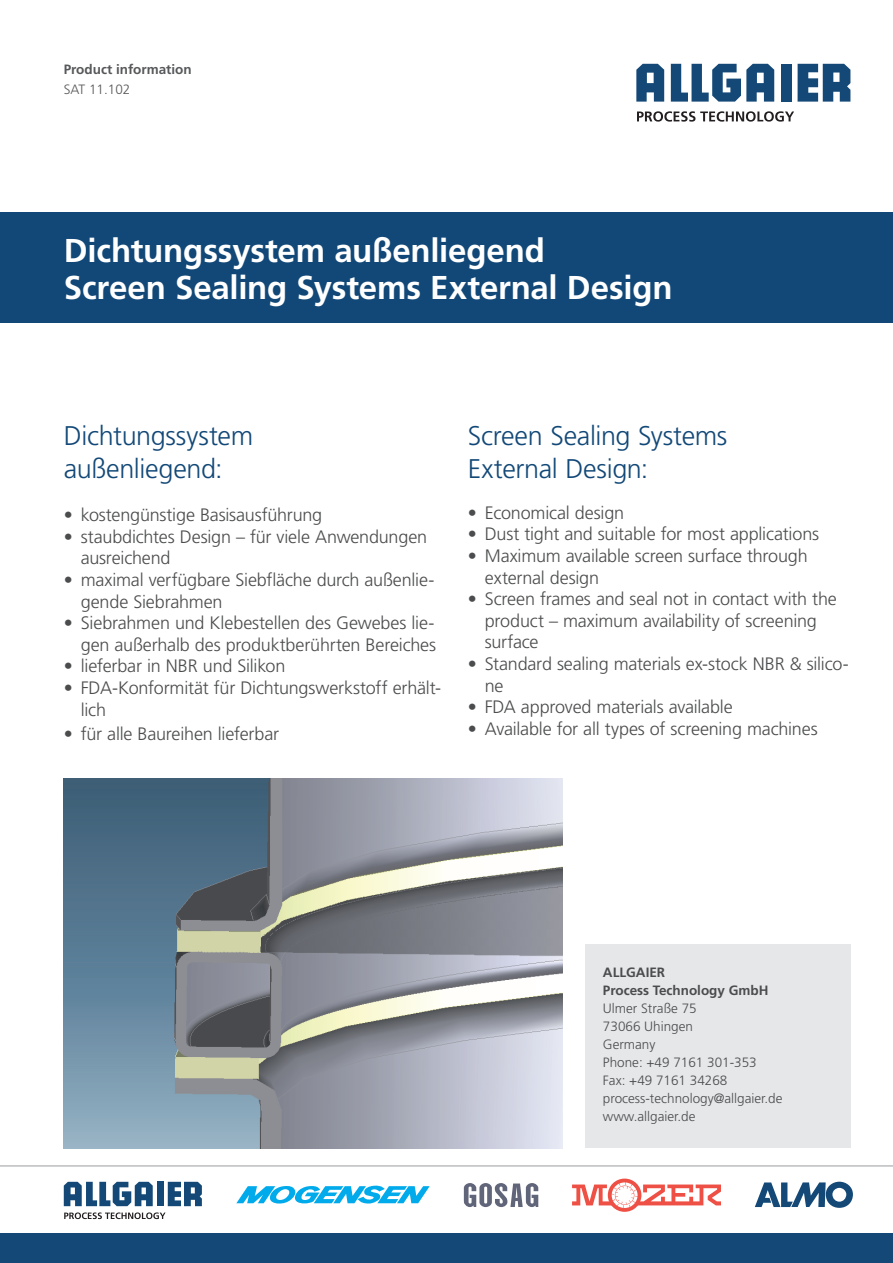
<style>
.page{position:relative;width:893px;height:1263px;background:#fff}
.page>*{position:absolute;margin:0;border:0;box-sizing:border-box;transform-origin:0 0}
.t1{font:700 33px/37.5px "Frutiger";letter-spacing:-.005em;color:#fff}
.t2{font:300 27px/33px "Frutiger";letter-spacing:-.015em;color:#124877}
.t3{font:300 18px/21.6px "Frutiger";letter-spacing:-.01em;color:#4b4c4d}
.t4{font:300 13.5px/18px "Frutiger";color:#4b4c4d}
.t5{font:700 13.5px/18px "Frutiger";color:#4b4c4d}
.t6{font:700 13.5px "Frutiger";color:#57585a}
.t7{font:300 13.5px "Frutiger";color:#57585a}
</style>
<div class="page">
<div style="left:0;top:213px;width:893px;height:110px;background:#124877"></div>
<div style="left:157px;top:1182px;width:7px;height:24px;background:#134877"></div>
<svg style="left:64px;top:1182px;width:89px;height:24px"></svg>
<svg style="left:168px;top:1182px;width:34px;height:24px"></svg>
<svg style="left:64px;top:1212px;width:102px;height:7px"></svg>
<svg style="left:572px;top:1178px;width:149px;height:34px"></svg>
<svg style="left:755px;top:1182px;width:98px;height:26px"></svg>
<svg style="left:236px;top:1185px;width:194px;height:18px"></svg>
<svg style="left:464px;top:1183px;width:74px;height:24px"></svg>
<div style="left:0;top:1233px;width:893px;height:30px;background:#134877"></div>
<div style="left:781px;top:64px;width:11px;height:38px;background:#134877"></div>
<svg style="left:636px;top:64px;width:28px;height:38px"></svg>
<svg style="left:671px;top:64px;width:103px;height:38px"></svg>
<svg style="left:798px;top:64px;width:52px;height:38px"></svg>
<svg style="left:637px;top:111px;width:157px;height:11px"></svg>
<hr style="left:0;top:1165px;width:893px;height:2px;background:#bcbdc0">
<img style="left:64px;top:778px;width:499px;height:370px">
<div style="left:585px;top:944px;width:265px;height:204px;background:#e6e7e9"></div>
<p class="t6" style="left:64px;top:62px;width:130px">Product information</p>
<p class="t7" style="left:64px;top:82px;width:68px">SAT 11.102</p>
<h1 class="t1" style="left:64px;top:232px;width:610px">Dichtungssystem außenliegend<br>Screen Sealing Systems External Design</h1>
<h2 class="t2" style="left:64px;top:419px;width:191px">Dichtungssystem außenliegend:</h2>
<p class="t3" style="left:64px;top:504px;width:260px">• kostengünstige Basisausführung</p>
<p class="t3" style="left:81px;top:526px;width:348px;text-indent:-17px">• staubdichtes Design – für viele Anwendungen ausreichend</p>
<p class="t3" style="left:81px;top:569px;width:355px;text-indent:-17px">• maximal verfügbare Siebfläche durch außenlie&shy;gende Siebrahmen</p>
<p class="t3" style="left:64px;top:612px;width:374px;text-align:right">• Siebrahmen und Klebestellen des Gewebes lie&shy;gen außerhalb des produktberührten Bereiches</p>
<p class="t3" style="left:64px;top:656px;width:223px">• lieferbar in NBR und Silikon</p>
<p class="t3" style="left:81px;top:677px;width:362px;text-indent:-17px">• FDA-Konformität für Dichtungswerkstoff erhält&shy;lich</p>
<p class="t3" style="left:64px;top:723px;width:217px">• für alle Baureihen lieferbar</p>
<h2 class="t2" style="left:468px;top:419px;width:261px">Screen Sealing Systems<br>External Design:</h2>
<p class="t3" style="left:468px;top:502px;width:158px">• Economical design</p>
<p class="t3" style="left:468px;top:524px;width:353px">• Dust tight and suitable for most applications</p>
<p class="t3" style="left:485px;top:545px;width:324px;text-indent:-17px">• Maximum available screen surface through external design</p>
<p class="t3" style="left:485px;top:588px;width:354px;text-indent:-17px">• Screen frames and seal not in contact with the product – maximum availability of screening surface</p>
<p class="t3" style="left:485px;top:653px;width:366px;text-indent:-17px">• Standard sealing materials ex-stock NBR &amp; silico&shy;ne</p>
<p class="t3" style="left:468px;top:696px;width:267px">• FDA approved materials available</p>
<p class="t3" style="left:468px;top:718px;width:351px">• Available for all types of screening machines</p>
<p class="t5" style="left:603px;top:963px;width:167px">ALLGAIER<br>Process Technology GmbH</p>
<p class="t4" style="left:603px;top:999px;width:181px">Ulmer Straße 75<br>73066 Uhingen<br>Germany<br>Phone: +49 7161 301-353<br>Fax: +49 7161 34268 process-technology@allgaier.de www.allgaier.de</p>
</div>
